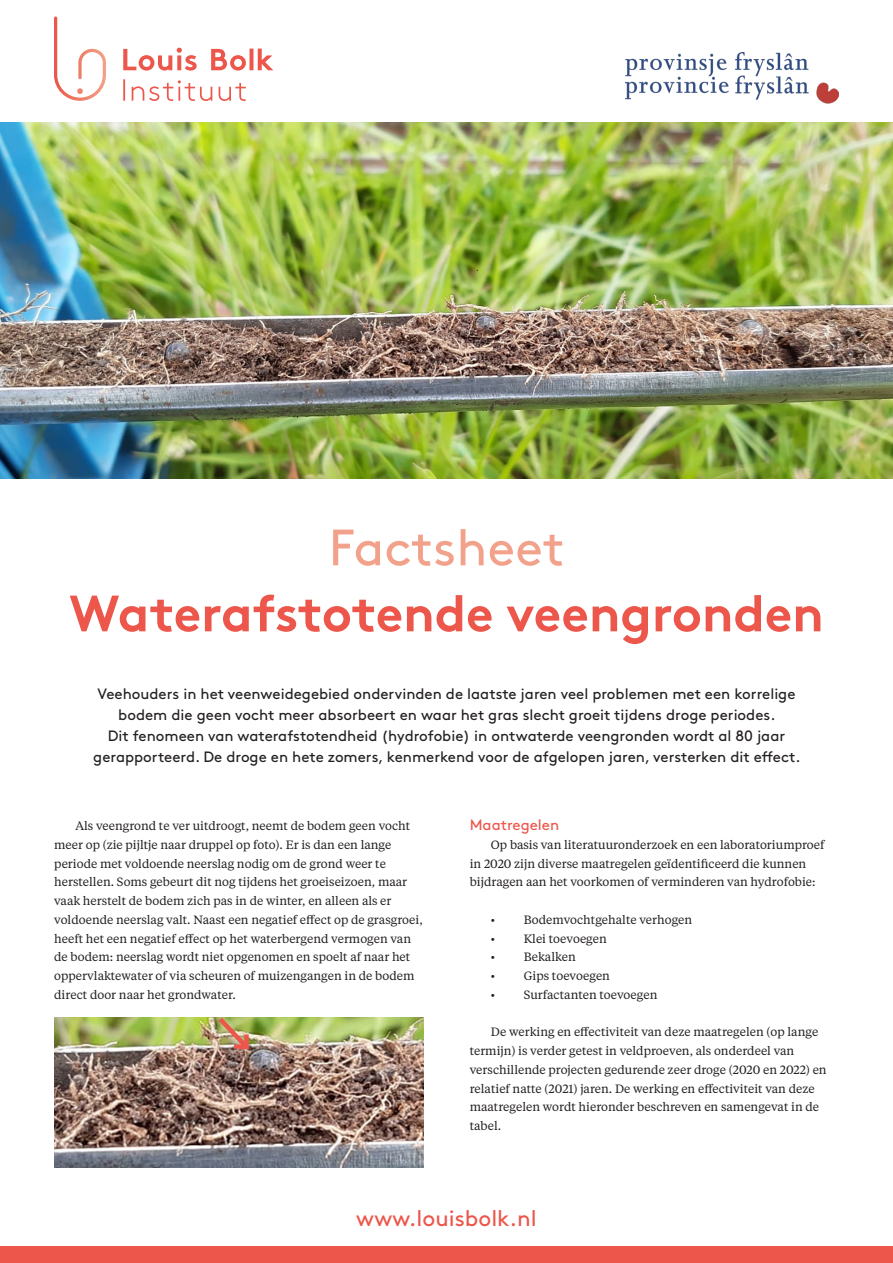
<style>
.page{position:relative;width:893px;height:1263px;background:#fff}
.page>*{position:absolute;margin:0;border:0;box-sizing:border-box;transform-origin:0 0}
.Kop_1{font:700 51px/66px "Brown Pro";color:#ec564b;text-align:center}
.t1{font:22.35px "Brown Pro";color:#ec564b}
.intro{font:15px/21px "Brown Pro";color:#231f20;text-align:center}
.tk{font:15px "Brown Pro";color:#ec564b}
.Tekst{font:12px/18.8px "Tiempos Text";color:#231f20}
.s1{font-weight:400;color:#f2a28a}
</style>
<div class="page">
<div style="left:0;top:1247px;width:893px;height:16px;background:#ec564b"></div>
<svg style="left:54px;top:16px;width:52px;height:85px"></svg>
<svg style="left:123px;top:79px;width:123px;height:22px"></svg>
<svg style="left:123px;top:48px;width:150px;height:23px"></svg>
<img style="left:625px;top:53px;width:214px;height:51px">
<img style="left:0;top:122px;width:893px;height:356px">
<img style="left:54px;top:1018px;width:369px;height:149px">
<svg style="left:214px;top:1017px;width:39px;height:36px"></svg>
<p class="Kop_1" style="left:69px;top:509px;width:756px"><span class="s1">Factsheet<br></span>Waterafstotende veengronden</p>
<p class="intro" style="left:93px;top:682px;width:709px">Veehouders in het veenweidegebied ondervinden de laatste jaren veel problemen met een korrelige bodem die geen vocht meer absorbeert en waar het gras slecht groeit tijdens droge periodes.<br>Dit fenomeen van waterafstotendheid (hydrofobie) in ontwaterde veengronden wordt al 80 jaar gerapporteerd. De droge en hete zomers, kenmerkend voor de afgelopen jaren, versterken dit effect.</p>
<p class="Tekst" style="left:54px;top:816px;width:370px;text-indent:21px">Als veengrond te ver uitdroogt, neemt de bodem geen vocht meer op (zie pijltje naar druppel op foto). Er is dan een lange periode met voldoende neerslag nodig om de grond weer te herstellen. Soms gebeurt dit nog tijdens het groeiseizoen, maar vaak herstelt de bodem zich pas in de winter, en alleen als er voldoende neerslag valt. Naast een negatief effect op de grasgroei, heeft het een negatief effect op het waterbergend vermogen van de bodem: neerslag wordt niet opgenomen en spoelt af naar het oppervlaktewater of via scheuren of muizengangen in de bodem direct door naar het grondwater.</p>
<p class="tk" style="left:470px;top:813px;width:91px">Maatregelen</p>
<p class="Tekst" style="left:470px;top:835px;width:356px;text-indent:21px">Op basis van literatuuronderzoek en een laboratoriumproef in 2020 zijn diverse maatregelen geïdentificeerd die kunnen bijdragen aan het voorkomen of verminderen van hydrofobie:</p>
<p class="Tekst" style="left:491px;top:910px;width:203px">• Bodemvochtgehalte verhogen</p>
<p class="Tekst" style="left:491px;top:928px;width:117px">• Klei toevoegen</p>
<p class="Tekst" style="left:491px;top:947px;width:86px">• Bekalken</p>
<p class="Tekst" style="left:491px;top:966px;width:121px">• Gips toevoegen</p>
<p class="Tekst" style="left:491px;top:985px;width:168px">• Surfactanten toevoegen</p>
<p class="Tekst" style="left:470px;top:1022px;width:358px;text-indent:21px">De werking en effectiviteit van deze maatregelen (op lange termijn) is verder getest in veldproeven, als onderdeel van verschillende projecten gedurende zeer droge (2020 en 2022) en relatief natte (2021) jaren. De werking en effectiviteit van deze maatregelen wordt hieronder beschreven en samengevat in de tabel.</p>
<h2 class="t1" style="left:356px;top:1201px;width:182px">www.louisbolk.nl</h2>
</div>
